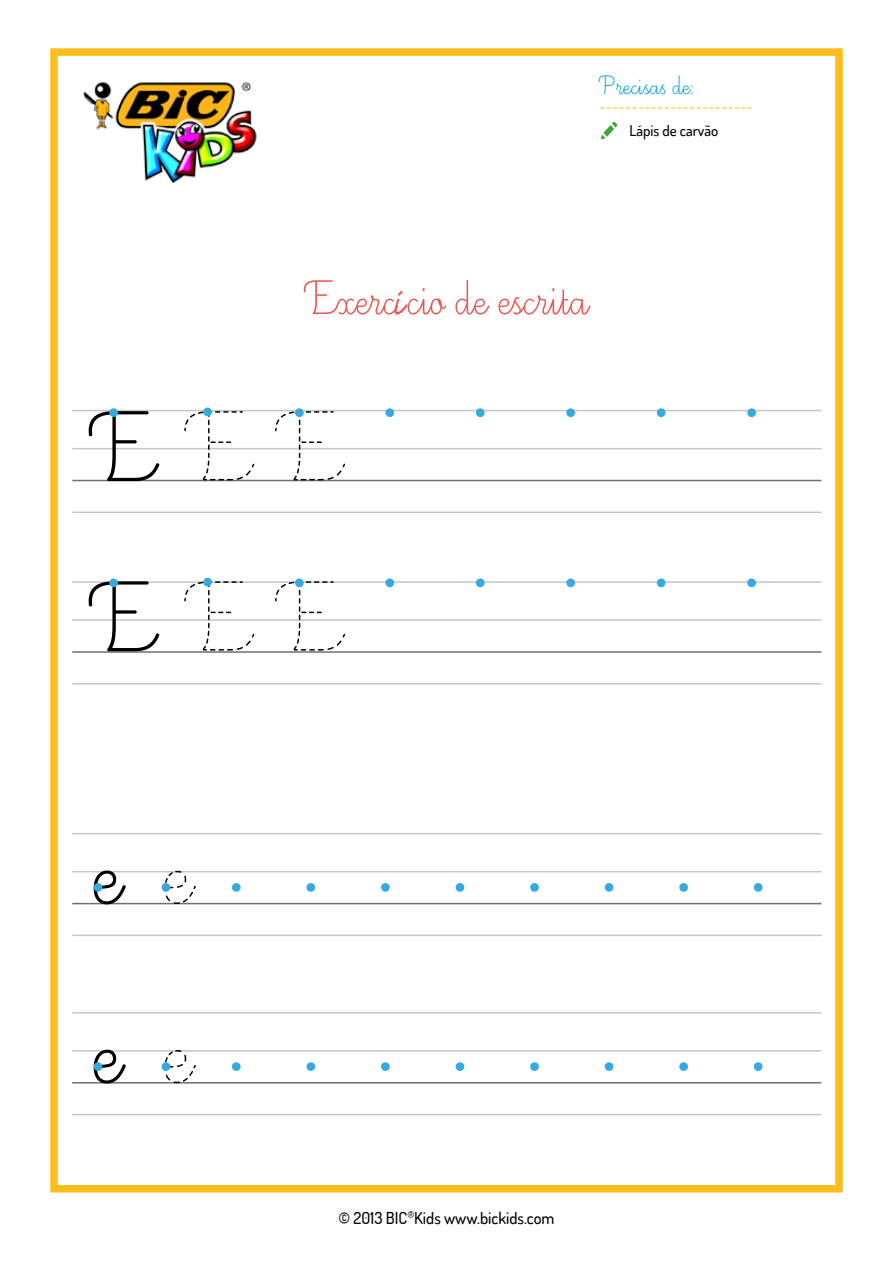
<style>
.page{position:relative;width:893px;height:1263px;background:#fff}
.page>*{position:absolute;margin:0;border:0;box-sizing:border-box;transform-origin:0 0}
.t1{font:127.8px "Ecriture A Romain Orne";color:#000}
.t2{font:124.35px "Ecriture A Romain Orne";color:#000}
.t3{font:60px "Ecriture A Romain Orne";color:#eb5850}
.t4{font:33px "Ecriture A Romain Orne";color:#009fe3}
.t5{font:18px "Minion Pro";color:#fcbd1b}
.t6{font:500 16.5px "Dosis";color:#000}
.t7{font:500 15px "Dosis";color:#000}
.s1{font-family:"The Only Exception";font-size:36px}
</style>
<div class="page">
<div style="left:50px;top:48px;width:793px;height:1144px;border:8px solid #fcbd1b"></div>
<img style="left:83px;top:82px;width:174px;height:101px">
<svg style="left:601px;top:122px;width:16px;height:17px"></svg>
<hr style="left:72px;top:1082px;width:749px;height:1px;background:#706f6f">
<hr style="left:72px;top:1114px;width:749px;height:1px;background:#c6c6c6">
<hr style="left:72px;top:903px;width:749px;height:1px;background:#706f6f">
<hr style="left:72px;top:935px;width:749px;height:1px;background:#c6c6c6">
<hr style="left:72px;top:480px;width:749px;height:1px;background:#706f6f">
<hr style="left:72px;top:512px;width:749px;height:1px;background:#c6c6c6">
<hr style="left:72px;top:651px;width:749px;height:2px;background:#706f6f">
<hr style="left:72px;top:683px;width:749px;height:1px;background:#c6c6c6">
<hr style="left:72px;top:1050px;width:749px;height:2px;background:#c6c6c6">
<hr style="left:72px;top:871px;width:749px;height:1px;background:#c6c6c6">
<hr style="left:72px;top:448px;width:749px;height:1px;background:#c6c6c6">
<hr style="left:72px;top:619px;width:749px;height:2px;background:#c6c6c6">
<hr style="left:72px;top:1012px;width:749px;height:1px;background:#c6c6c6">
<hr style="left:72px;top:833px;width:749px;height:1px;background:#c6c6c6">
<hr style="left:72px;top:410px;width:749px;height:1px;background:#c6c6c6">
<hr style="left:72px;top:581px;width:749px;height:2px;background:#c6c6c6">
<svg style="left:164px;top:1050px;width:33px;height:34px"></svg>
<svg style="left:164px;top:870px;width:33px;height:35px"></svg>
<svg style="left:184px;top:581px;width:72px;height:70px"></svg>
<svg style="left:184px;top:411px;width:72px;height:70px"></svg>
<svg style="left:274px;top:581px;width:72px;height:70px"></svg>
<svg style="left:274px;top:411px;width:72px;height:70px"></svg>
<div style="left:94px;top:1062px;width:8px;height:9px;background:#36a9e1;border-radius:50%"></div>
<div style="left:94px;top:883px;width:8px;height:9px;background:#36a9e1;border-radius:50%"></div>
<div style="left:162px;top:1062px;width:8px;height:9px;background:#36a9e1;border-radius:50%"></div>
<div style="left:162px;top:883px;width:8px;height:9px;background:#36a9e1;border-radius:50%"></div>
<div style="left:232px;top:1062px;width:9px;height:9px;background:#36a9e1;border-radius:50%"></div>
<div style="left:232px;top:883px;width:9px;height:9px;background:#36a9e1;border-radius:50%"></div>
<div style="left:530px;top:1062px;width:9px;height:9px;background:#36a9e1;border-radius:50%"></div>
<div style="left:530px;top:883px;width:9px;height:9px;background:#36a9e1;border-radius:50%"></div>
<div style="left:306px;top:1062px;width:9px;height:9px;background:#36a9e1;border-radius:50%"></div>
<div style="left:306px;top:883px;width:9px;height:9px;background:#36a9e1;border-radius:50%"></div>
<div style="left:605px;top:1062px;width:8px;height:9px;background:#36a9e1;border-radius:50%"></div>
<div style="left:605px;top:883px;width:8px;height:9px;background:#36a9e1;border-radius:50%"></div>
<div style="left:381px;top:1062px;width:9px;height:9px;background:#36a9e1;border-radius:50%"></div>
<div style="left:381px;top:883px;width:9px;height:9px;background:#36a9e1;border-radius:50%"></div>
<div style="left:679px;top:1062px;width:9px;height:9px;background:#36a9e1;border-radius:50%"></div>
<div style="left:679px;top:883px;width:9px;height:9px;background:#36a9e1;border-radius:50%"></div>
<div style="left:456px;top:1062px;width:8px;height:9px;background:#36a9e1;border-radius:50%"></div>
<div style="left:456px;top:883px;width:8px;height:9px;background:#36a9e1;border-radius:50%"></div>
<div style="left:754px;top:1062px;width:8px;height:9px;background:#36a9e1;border-radius:50%"></div>
<div style="left:754px;top:883px;width:8px;height:9px;background:#36a9e1;border-radius:50%"></div>
<div style="left:109px;top:578px;width:9px;height:9px;background:#36a9e1;border-radius:50%"></div>
<div style="left:109px;top:408px;width:9px;height:9px;background:#36a9e1;border-radius:50%"></div>
<div style="left:203px;top:578px;width:9px;height:8px;background:#36a9e1;border-radius:50%"></div>
<div style="left:203px;top:408px;width:9px;height:8px;background:#36a9e1;border-radius:50%"></div>
<div style="left:295px;top:578px;width:9px;height:9px;background:#36a9e1;border-radius:50%"></div>
<div style="left:295px;top:408px;width:9px;height:9px;background:#36a9e1;border-radius:50%"></div>
<div style="left:476px;top:578px;width:9px;height:9px;background:#36a9e1;border-radius:50%"></div>
<div style="left:476px;top:408px;width:9px;height:9px;background:#36a9e1;border-radius:50%"></div>
<div style="left:657px;top:578px;width:8px;height:9px;background:#36a9e1;border-radius:50%"></div>
<div style="left:657px;top:408px;width:8px;height:9px;background:#36a9e1;border-radius:50%"></div>
<div style="left:385px;top:578px;width:9px;height:9px;background:#36a9e1;border-radius:50%"></div>
<div style="left:385px;top:408px;width:9px;height:9px;background:#36a9e1;border-radius:50%"></div>
<div style="left:566px;top:578px;width:9px;height:9px;background:#36a9e1;border-radius:50%"></div>
<div style="left:566px;top:408px;width:9px;height:9px;background:#36a9e1;border-radius:50%"></div>
<div style="left:747px;top:578px;width:9px;height:9px;background:#36a9e1;border-radius:50%"></div>
<div style="left:747px;top:408px;width:9px;height:9px;background:#36a9e1;border-radius:50%"></div>
<h2 class="t2" style="left:92px;top:388px;width:63px">E</h2>
<h2 class="t2" style="left:92px;top:558px;width:63px">E</h2>
<h1 class="t1" style="left:90px;top:807px;width:31px">e</h1>
<h1 class="t1" style="left:90px;top:986px;width:31px">e</h1>
<h3 class="t4" style="left:600px;top:69px;width:96px">Precisas de:</h3>
<p class="t5" style="left:600px;top:94px;width:155px">------------------------</p>
<p class="t7" style="left:629px;top:121px;width:90px">Lápis de carvão</p>
<h3 class="t3" style="left:305px;top:269px;width:284px">Exerc<span class="s1">í</span>cio de escrita</h3>
<p class="t6" style="left:338px;top:1207px;width:218px">© 2013 BIC<sup>®</sup>Kids www.bickids.com</p>
</div>
